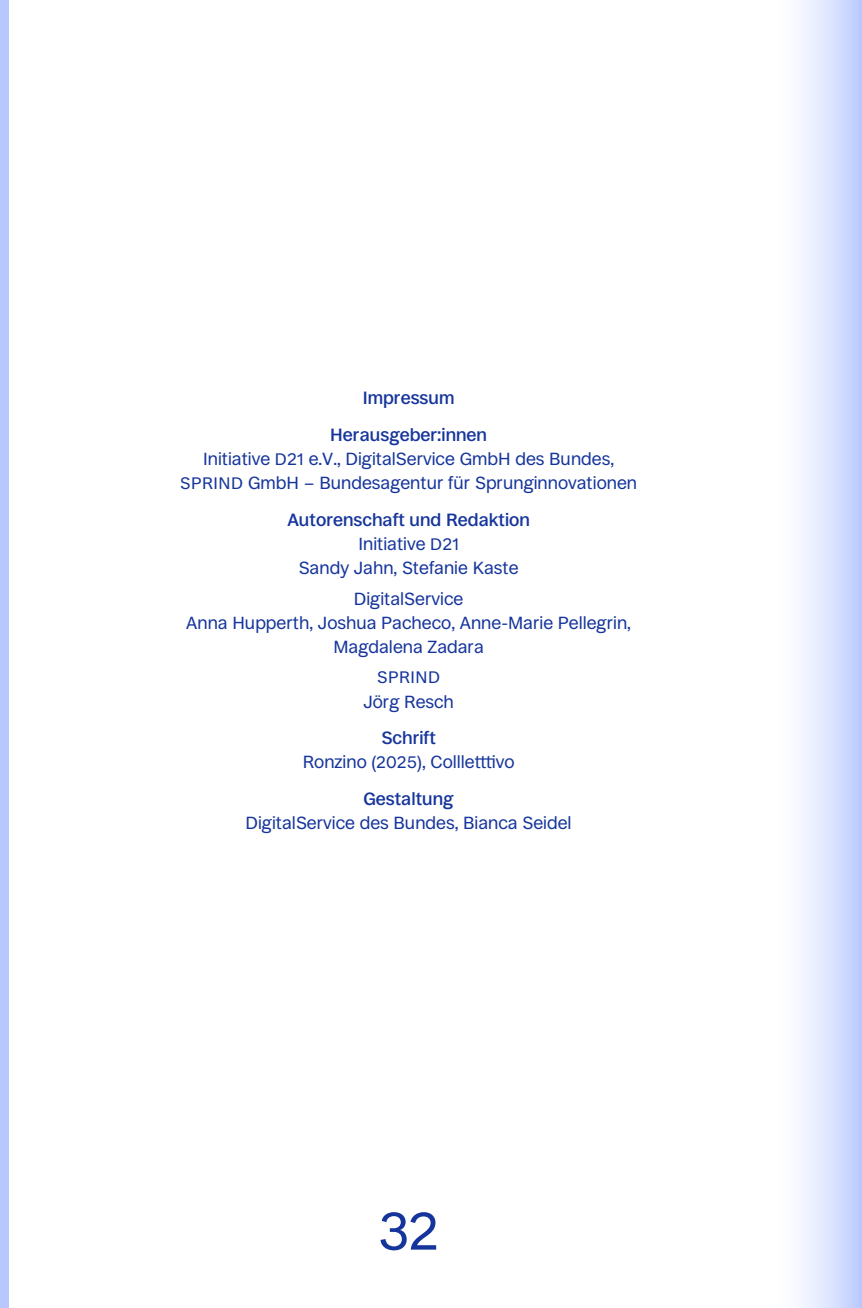
<style>
.page{position:relative;width:862px;height:1308px;background:#fff}
.page>*{position:absolute;margin:0;border:0;box-sizing:border-box;transform-origin:0 0}
.Seitenzahl{font:54px "Ronzino";color:#16359c}
.Impressum{font:18px/24.1px "Ronzino";color:#16359c;text-align:center}
.Impressum_H{font:500 18px "Ronzino";color:#16359c}
.Impressum-2{font:17.1px "Ronzino";letter-spacing:.03em;color:#16359c}
.s1{font-size:17.1px}
</style>
<div class="page">
<div style="left:770px;top:0;width:91px;height:1307px;background:linear-gradient(to right,#fff,#c2d0ff)"></div>
<hr style="left:861px;top:0;width:1px;height:1307px;background:#b8c8ff">
<div style="left:0;top:0;width:9px;height:1307px;background:#b8c8ff"></div>
<p class="Impressum_H" style="left:362px;top:386px;width:93px">Impressum</p>
<p class="Impressum_H" style="left:330px;top:423px;width:158px">Herausgeber:innen</p>
<p class="Impressum" style="left:180px;top:446px;width:458px">Initiative <span class="s1">D21</span> e.V., DigitalService GmbH des Bundes,<br><span class="s1">SPRIND</span> GmbH – Bundesagentur für Sprunginnovationen</p>
<p class="Impressum_H" style="left:287px;top:508px;width:244px">Autorenschaft und Redaktion</p>
<p class="Impressum" style="left:298px;top:531px;width:221px">Initiative <span class="s1">D21<br></span>Sandy Jahn, Stefanie Kaste</p>
<p class="Impressum" style="left:186px;top:586px;width:446px">DigitalService<br>Anna Hupperth, Joshua Pacheco, Anne-Marie Pellegrin,<br>Magdalena Zadara</p>
<p class="Impressum-2" style="left:377px;top:666px;width:64px">SPRIND</p>
<p class="Impressum" style="left:363px;top:689px;width:92px">Jörg Resch</p>
<p class="Impressum_H" style="left:381px;top:726px;width:56px">Schrift</p>
<p class="Impressum" style="left:302px;top:749px;width:213px">Ronzino (<span class="s1">2025</span>), Collletttivo</p>
<p class="Impressum_H" style="left:363px;top:787px;width:92px">Gestaltung</p>
<p class="Impressum" style="left:245px;top:810px;width:327px">DigitalService des Bundes, Bianca Seidel</p>
<p class="Seitenzahl" style="left:379px;top:1196px;width:61px">32</p>
</div>
